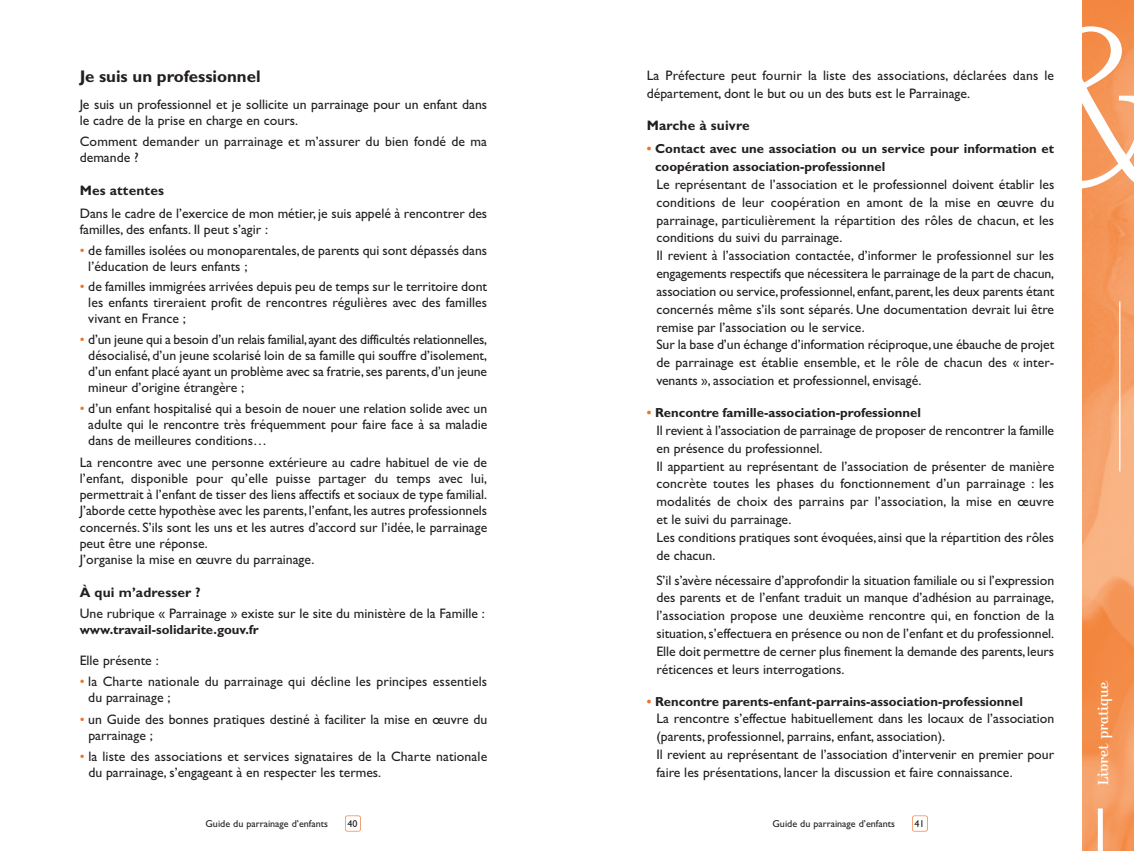
<style>
.page{position:relative;width:1134px;height:851px;background:#fff}
.page>*{position:absolute;margin:0;border:0;box-sizing:border-box;transform-origin:0 0}
.t1{font:235px "Kursivschrift Steh Har";color:#fff;scale:1.08 1}
.t2{font:700 16.88px "Gill Sans";color:#231f20}
.t3{font:15px "Kursivschrift Stehend";color:#fff}
.t4{font:13.75px/17.8px "Gill Sans";color:#231f20}
.t5{font:700 13.75px "Gill Sans";letter-spacing:.01em;color:#231f20}
.t6{font:700 13.12px/17.8px "Gill Sans";color:#231f20}
.t7{font:10px "Gill Sans";color:#231f20}
.s1{color:#f17127}
</style>
<div class="page">
<div style="left:912px;top:815px;width:16px;height:16px;border:1px solid #f17127;border-radius:2px"></div>
<div style="left:345px;top:815px;width:16px;height:16px;border:1px solid #f17127;border-radius:2px"></div>
<img style="left:1082px;top:0;width:52px;height:850px">
<hr style="left:1119px;top:301px;width:1px;height:170px;background:#fff">
<div style="left:1098px;top:808px;width:5px;height:42px;background:#fff"></div>
<p class="t2" style="left:80px;top:70px;width:182px">Je suis un professionnel</p>
<p class="t4" style="left:80px;top:96px;width:409px;line-height:16px">Je suis un professionnel et je sollicite un parrainage pour un enfant dans le cadre de la prise en charge en cours.</p>
<p class="t4" style="left:80px;top:134px;width:409px;line-height:16px">Comment demander un parrainage et m’assurer du bien fondé de ma demande ?</p>
<p class="t5" style="left:80px;top:185px;width:86px">Mes attentes</p>
<p class="t4" style="left:80px;top:205px;width:409px;line-height:16.2px">Dans le cadre de l’exercice de mon métier, je suis appelé à rencontrer des familles, des enfants. Il peut s’agir :</p>
<p class="t4" style="left:88px;top:242px;width:400px;line-height:16.1px;text-indent:-9px"><span class="s1">•</span> de familles isolées ou monoparentales,de parents qui sont dépassés dans l’éducation de leurs enfants ;</p>
<p class="t4" style="left:88px;top:278px;width:400px;line-height:16.1px;text-align:justify;text-indent:-9px"><span class="s1">•</span> de familles immigrées arrivées depuis peu de temps sur le territoire dont les enfants tireraient profit de rencontres régulières avec des familles vivant en France ;</p>
<p class="t4" style="left:88px;top:331px;width:400px;line-height:16.1px;text-align:justify;text-indent:-9px"><span class="s1">•</span> d’un jeune qui a besoin d’un relais familial,ayant des difficultés relationnelles, désocialisé, d’un jeune scolarisé loin de sa famille qui souffre d’isolement, d’un enfant placé ayant un problème avec sa fratrie,ses parents,d’un jeune mineur d’origine étrangère ;</p>
<p class="t4" style="left:88px;top:400px;width:400px;line-height:16.1px;text-align:justify;text-indent:-9px"><span class="s1">•</span> d’un enfant hospitalisé qui a besoin de nouer une relation solide avec un adulte qui le rencontre très fréquemment pour faire face à sa maladie dans de meilleures conditions…</p>
<p class="t4" style="left:80px;top:453px;width:409px;line-height:16.2px">La rencontre avec une personne extérieure au cadre habituel de vie de l’enfant, disponible pour qu’elle puisse partager du temps avec lui, permettrait à l’enfant de tisser des liens affectifs et sociaux de type familial.<br>J’aborde cette hypothèse avec les parents,l’enfant,les autres professionnels concernés. S’ils sont les uns et les autres d’accord sur l’idée, le parrainage peut être une réponse.<br>J’organise la mise en œuvre du parrainage.</p>
<p class="t5" style="left:80px;top:586px;width:122px">À qui m’adresser ?</p>
<p class="t4" style="left:80px;top:604px;width:407px">Une rubrique « Parrainage » existe sur le site du ministère de la Famille :</p>
<p class="t6" style="left:80px;top:622px;width:181px">www.travail-solidarite.gouv.fr</p>
<p class="t4" style="left:80px;top:651px;width:80px">Elle présente :</p>
<p class="t4" style="left:88px;top:673px;width:400px;line-height:16px;text-indent:-9px"><span class="s1">•</span> la Charte nationale du parrainage qui décline les principes essentiels du parrainage ;</p>
<p class="t4" style="left:88px;top:710px;width:400px;line-height:16px;text-indent:-9px"><span class="s1">•</span> un Guide des bonnes pratiques destiné à faciliter la mise en œuvre du parrainage ;</p>
<p class="t4" style="left:88px;top:748px;width:400px;line-height:16px;text-indent:-9px"><span class="s1">•</span> la liste des associations et services signataires de la Charte nationale du parrainage, s’engageant à en respecter les termes.</p>
<h1 class="t1" style="left:1013px;top:-33px;width:156px">&amp;</h1>
<p class="t4" style="left:647px;top:67px;width:409px">La Préfecture peut fournir la liste des associations, déclarées dans le département, dont le but ou un des buts est le Parrainage.</p>
<p class="t5" style="left:647px;top:120px;width:104px">Marche à suivre</p>
<p class="t6" style="left:655px;top:141px;width:401px;text-indent:-8px"><span class="s1">•</span> Contact avec une association ou un service pour information et coopération association-professionnel</p>
<p class="t4" style="left:656px;top:175px;width:399px">Le représentant de l’association et le professionnel doivent établir les conditions de leur coopération en amont de la mise en œuvre du parrainage, particulièrement la répartition des rôles de chacun, et les conditions du suivi du parrainage.<br>Il revient à l’association contactée, d’informer le professionnel sur les engagements respectifs que nécessitera le parrainage de la part de chacun, association ou service,professionnel,enfant,parent,les deux parents étant concernés même s’ils sont séparés. Une documentation devrait lui être remise par l’association ou le service.<br>Sur la base d’un échange d’information réciproque,une ébauche de projet de parrainage est établie ensemble, et le rôle de chacun des « inter&shy;venants », association et professionnel, envisagé.</p>
<p class="t6" style="left:647px;top:405px;width:276px"><span class="s1">•</span> Rencontre famille-association-professionnel</p>
<p class="t4" style="left:656px;top:421px;width:399px">Il revient à l’association de parrainage de proposer de rencontrer la famille en présence du professionnel.<br>Il appartient au représentant de l’association de présenter de manière concrète toutes les phases du fonctionnement d’un parrainage : les modalités de choix des parrains par l’association, la mise en œuvre et le suivi du parrainage.<br>Les conditions pratiques sont évoquées,ainsi que la répartition des rôles de chacun.</p>
<p class="t4" style="left:656px;top:570px;width:399px;text-align:justify">S’il s’avère nécessaire d’approfondir la situation familiale ou si l’expression des parents et de l’enfant traduit un manque d’adhésion au parrainage, l’association propose une deuxième rencontre qui, en fonction de la situation,s’effectuera en présence ou non de l’enfant et du professionnel.<br>Elle doit permettre de cerner plus finement la demande des parents,leurs réticences et leurs interrogations.</p>
<p class="t6" style="left:647px;top:693px;width:378px"><span class="s1">•</span> Rencontre parents-enfant-parrains-association-professionnel</p>
<p class="t4" style="left:656px;top:709px;width:399px">La rencontre s’effectue habituellement dans les locaux de l’association (parents, professionnel, parrains, enfant, association).<br>Il revient au représentant de l’association d’intervenir en premier pour faire les présentations, lancer la discussion et faire connaissance.</p>
<p class="t3" style="left:1094px;top:784px;width:105px;rotate:-90deg">Livret pratique</p>
<p class="t7" style="left:206px;top:817px;width:124px">Guide du parrainage d’enfants</p>
<p class="t7" style="left:348px;top:817px;width:12px">40</p>
<p class="t7" style="left:772px;top:817px;width:124px">Guide du parrainage d’enfants</p>
<p class="t7" style="left:914px;top:817px;width:12px">41</p>
</div>
